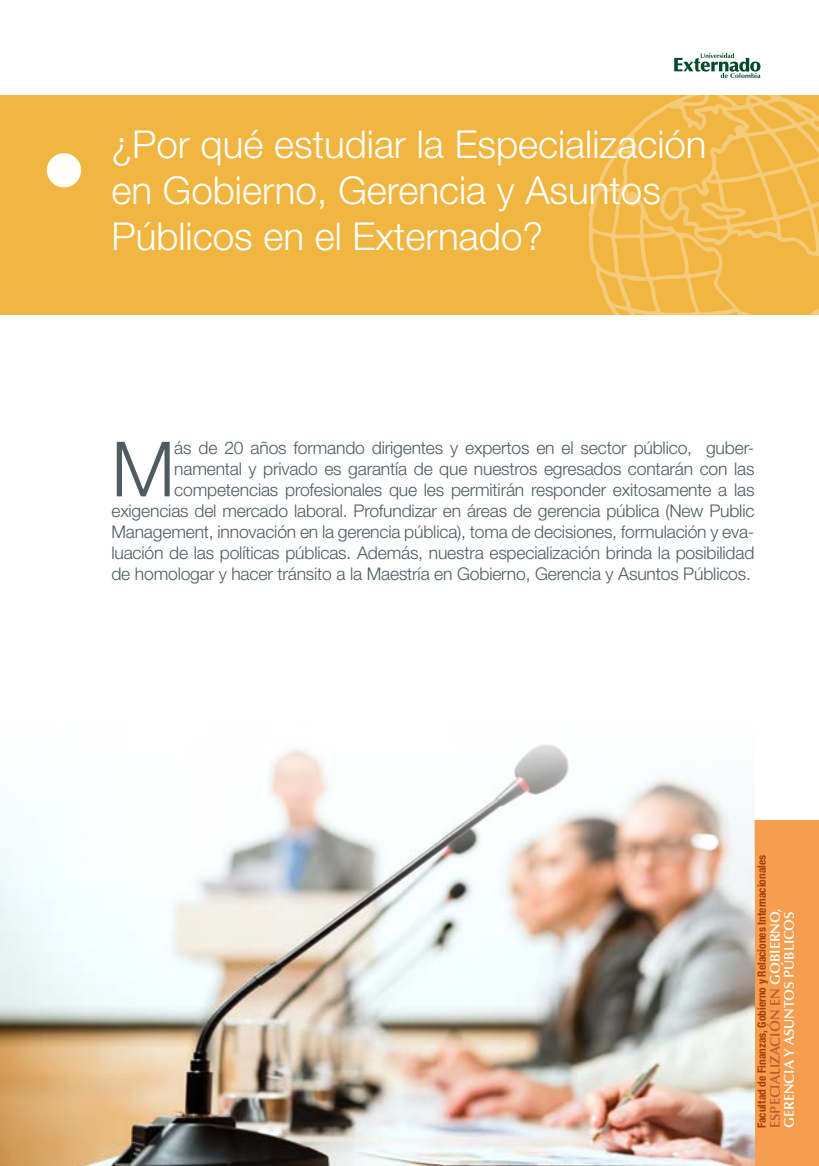
<style>
.page{position:relative;width:819px;height:1166px;background:#fff}
.page>*{position:absolute;margin:0;border:0;box-sizing:border-box;transform-origin:0 0}
.t1{font:300 76.3px "Helvetica Neue LT Std";color:#4e5b61}
.t2{font:300 38.5px/46.2px "Helvetica Neue LT Std";color:#fff}
.t3{font:300 17.5px/21px "Helvetica Neue LT Std";letter-spacing:-.01em;color:#4e5b61;text-align:right}
.t4{font:600 14px/14px "Optima";color:#fff}
.t5{font:700 condensed 11.38px "Helvetica Neue LT Std";color:#a93c05}
.s1{color:#bb5f2d}
</style>
<div class="page">
<div style="left:754px;top:821px;width:65px;height:345px;background:#f59e50"></div>
<svg style="left:674px;top:53px;width:86px;height:25px"></svg>
<img style="left:0;top:744px;width:754px;height:422px">
<div style="left:0;top:96px;width:819px;height:219px;background:#f1b641"></div>
<div style="left:47px;top:153px;width:34px;height:34px;background:#fffef6;border-radius:50%"></div>
<svg style="left:588px;top:95px;width:231px;height:220px"></svg>
<h2 class="t2" style="left:111px;top:120px;width:596px">¿Por qué estudiar la Especialización en Gobierno, Gerencia y Asuntos<br>Públicos en el Externado?</h2>
<p class="t3" style="left:111px;top:437px;width:644px">ás de 20 años formando dirigentes y expertos en el sector público, guber&shy;namental y privado es garantía de que nuestros egresados contarán con las competencias profesionales que les permitirán responder exitosamente a las exigencias del mercado laboral. Profundizar en áreas de gerencia pública (New Public Management, innovación en la gerencia pública), toma de decisiones, formulación y eva&shy;luación de las políticas públicas. Además, nuestra especialización brinda la posibilidad de homologar y hacer tránsito a la Maestría en Gobierno, Gerencia y Asuntos Públicos.</p>
<h1 class="t1" style="left:111px;top:422px;width:65px">M</h1>
<p class="t5" style="left:755px;top:1128px;width:275px;rotate:-90deg">Facultad de Finanzas, Gobierno y Relaciones Internacionales</p>
<p class="t4" style="left:768px;top:1128px;width:221px;rotate:-90deg"><span class="s1">ESPECIALIZACIÓN EN</span> GOBIERNO,<br>GERENCIA Y ASUNTOS PÚBLICOS</p>
</div>
